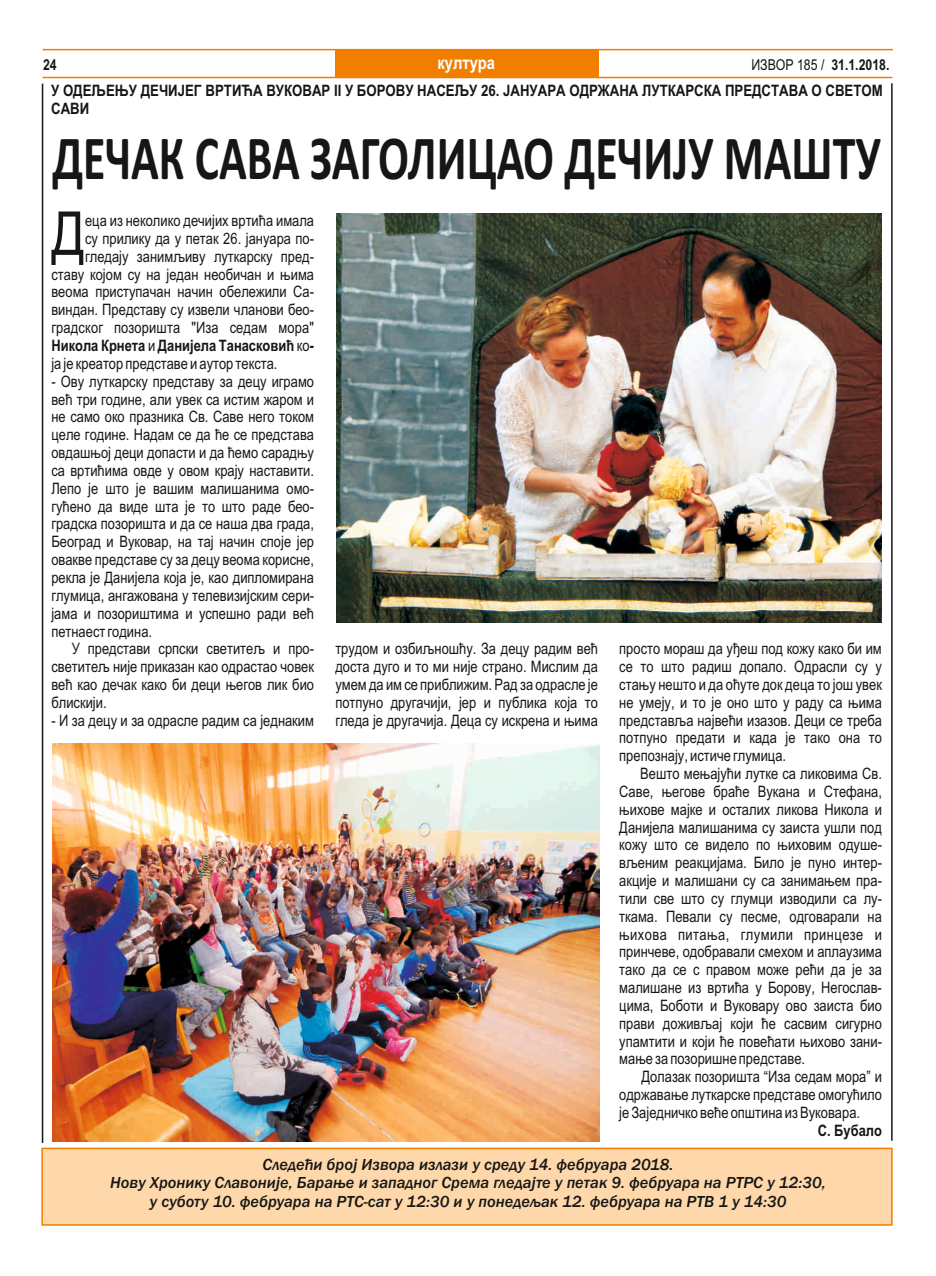
<style>
.page{position:relative;width:936px;height:1276px;background:#fff}
.page>*{position:absolute;margin:0;border:0;box-sizing:border-box;transform-origin:0 0}
.t1{font:700 63px "Calibri";color:#151616;scale:.73 1}
.t2{font:60.6px "Arial Narrow";color:#151616}
.t3{font:700 18px "Arial Narrow";color:#fff}
.t4{font:italic 500 16.5px/18.8px "Franklin Gothic";color:#151616;text-align:center}
.t5{font:15.75px/17.9px "Arial Narrow";color:#151616;text-align:justify}
.t6{font:700 15.75px/18px "Arial Narrow";color:#151616}
.t7{font:700 15px "Arial Narrow";color:#151616}
.s1{font-weight:400}
</style>
<div class="page">
<hr style="left:43px;top:49px;width:849px;height:1px;background:#f27e00">
<hr style="left:43px;top:77px;width:849px;height:1px;background:#f27e00">
<div style="left:41px;top:1147px;width:852px;height:79px;background:#fed8aa"></div>
<div style="left:335px;top:50px;width:264px;height:28px;background:#f27e00"></div>
<hr style="left:42px;top:84px;width:1px;height:1059px;background:#151616">
<hr style="left:891px;top:83px;width:1px;height:1057px;background:#151616">
<img style="left:336px;top:213px;width:545px;height:409px">
<img style="left:52px;top:743px;width:547px;height:398px">
<p class="t7" style="left:43px;top:59px;width:15px">24</p>
<p class="t3" style="left:437px;top:56px;width:59px">култура</p>
<p class="t7" style="left:751px;top:59px;width:140px"><span class="s1">ИЗВОР 185 /</span> 31.1.2018.</p>
<p class="t6" style="left:51px;top:83px;width:833px">У ОДЕЉЕЊУ ДЕЧИЈЕГ ВРТИЋА ВУКОВАР II У БОРОВУ НАСЕЉУ 26. ЈАНУАРА ОДРЖАНА ЛУТКАРСКА ПРЕДСТАВА О СВЕТОМ<br>САВИ</p>
<h1 class="t1" style="left:52px;top:132px;width:1136px">ДЕЧАК САВА ЗАГОЛИЦАО ДЕЧИЈУ МАШТУ</h1>
<h2 class="t2" style="left:51px;top:211px;width:35px">Д</h2>
<p class="t5" style="left:85px;top:213px;width:230px">еца из неколико дечијих вртића имала</p>
<p class="t5" style="left:85px;top:231px;width:230px">су прилику да у петак 26. јануара по-</p>
<p class="t5" style="left:85px;top:249px;width:230px">гледају занимљиву луткарску пред-</p>
<p class="t5" style="left:51px;top:266px;width:264px">ставу којом су на један необичан и њима</p>
<p class="t5" style="left:51px;top:284px;width:264px">веома приступачан начин обележили Са-</p>
<p class="t5" style="left:51px;top:302px;width:264px">виндан. Представу су извели чланови бео-</p>
<p class="t5" style="left:51px;top:320px;width:264px">градског позоришта "Иза седам мора"</p>
<p class="t6" style="left:51px;top:338px;width:264px">Никола Крнетa <span class="s1">и</span> Данијела Танасковић <span class="s1">ко</span>-</p>
<p class="t5" style="left:51px;top:356px;width:228px">ја је креатор представе и аутор текста.</p>
<p class="t5" style="left:51px;top:374px;width:264px">- Ову луткарску представу за децу играмо већ три године, али увек са истим жаром и не само око празника Св. Саве него током целе године. Надам се да ће се представа овдашњој деци допасти и да ћемо сарадњу са вртићима овде у овом крају наставити.<br>Лепо је што је вашим малишанима омо&shy;гућено да виде шта је то што раде бео&shy;градска позоришта и да се наша два града, Београд и Вуковар, на тај начин споје јер овакве представе су за децу веома корисне, рекла је Данијела која је, као дипломирана глумица, ангажована у телевизијским сери&shy;јама и позориштима и успешно ради већ петнаест година.</p>
<p class="t5" style="left:51px;top:641px;width:264px;text-indent:20px">У представи српски светитељ и про&shy;светитељ није приказан као одрастао човек већ као дечак како би деци његов лик био блискији.</p>
<p class="t5" style="left:51px;top:712px;width:264px">- И за децу и за одрасле радим са једнаким</p>
<p class="t5" style="left:335px;top:641px;width:264px">трудом и озбиљношћу. За децу радим већ доста дуго и то ми није страно. Мислим да умем да им се приближим. Рад за одрасле је потпуно другачији, јер и публика која то гледа је другачија. Деца су искрена и њима</p>
<p class="t5" style="left:619px;top:641px;width:264px">просто мораш да уђеш под кожу како би им се то што радиш допало. Одрасли су у стању нешто и да оћуте док деца то још увек не умеју, и то је оно што у раду са њима представља највећи изазов. Деци се треба потпуно предати и када је тако она то препознају, истиче глумица.</p>
<p class="t5" style="left:619px;top:766px;width:264px;text-indent:21px">Вешто мењајући лутке са ликовима Св.<br>Саве, његове браће Вукана и Стефана, њихове мајке и осталих ликова Никола и Данијела малишанима су заиста ушли под кожу што се видело по њиховим одуше&shy;вљеним реакцијама. Било је пуно интер&shy;акције и малишани су са занимањем пра&shy;тили све што су глумци изводили са лу&shy;ткама. Певали су песме, одговарали на њихова питања, глумили принцезе и принчеве, одобравали смехом и аплаузима тако да се с правом може рећи да је за малишане из вртића у Борову, Негослав&shy;цима, Боботи и Вуковару ово заиста био прави доживљај који ће сасвим сигурно упамтити и који ће повећати њихово зани&shy;мање за позоришне представе.</p>
<p class="t5" style="left:619px;top:1069px;width:264px;text-indent:22px">Долазак позоришта “Иза седам мора” и одржавање луткарске представе омогућило је Заједничко веће општина из Вуковара.</p>
<p class="t6" style="left:817px;top:1123px;width:66px">С. Бубало</p>
<p class="t4" style="left:110px;top:1156px;width:717px">Следећи број Извора излази у среду 14. фебруара 2018.<br>Нову Хронику Славоније, Барање и западног Срема гледајте у петак 9. фебруара на РТРС у 12:30, у суботу 10. фебруара на РТС-сат у 12:30 и у понедељак 12. фебруара на РТВ 1 у 14:30</p>
</div>
